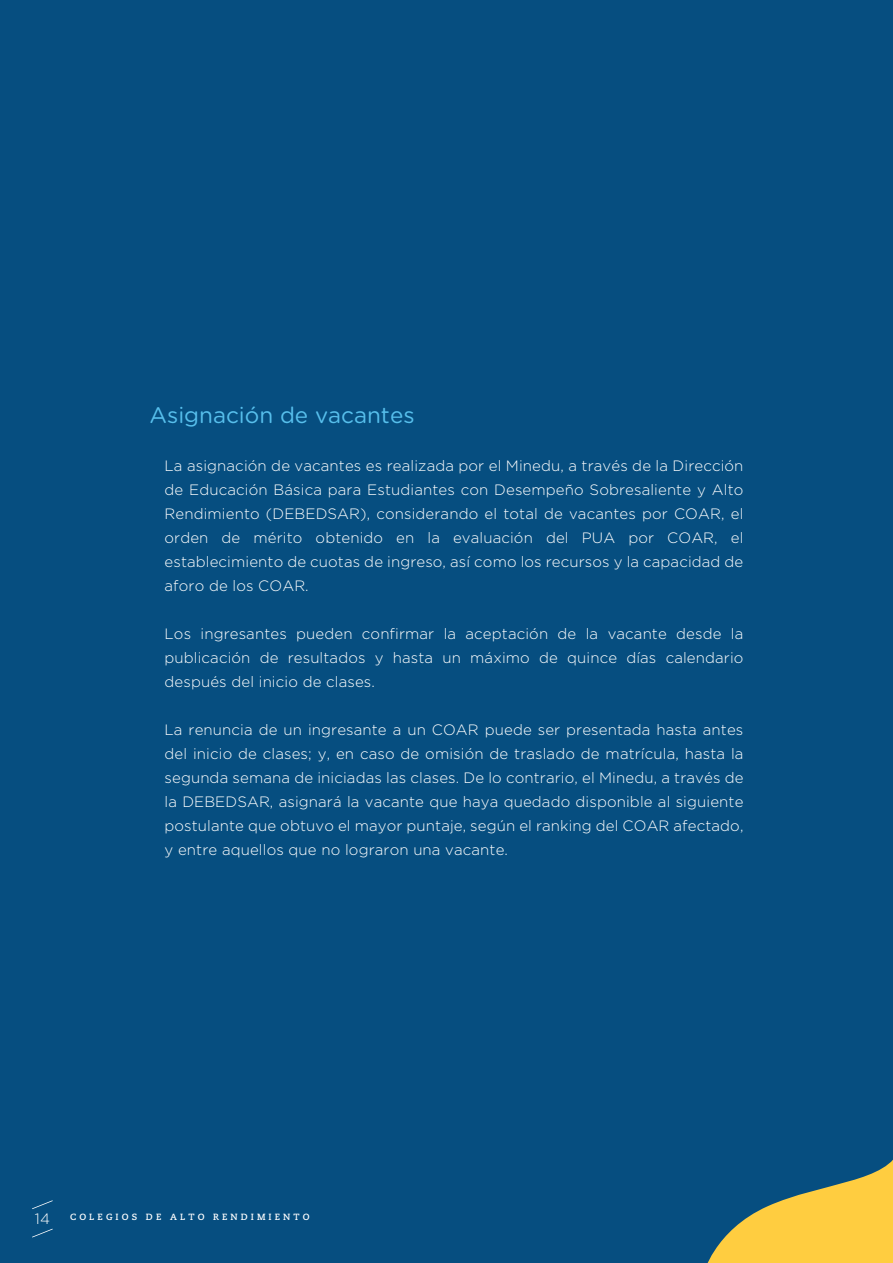
<style>
.page{position:relative;width:893px;height:1263px;background:#064e80}
.page>*{position:absolute;margin:0;border:0;box-sizing:border-box;transform-origin:0 0}
.t1{font:22.5px "Gotham Rounded";color:#57bfec}
.t2{font:300 15px/24px "Gotham";letter-spacing:.01em;color:#fff;text-align:justify}
.t3{font:700 9px "Caecilia LT Std";letter-spacing:.34em;color:#fff}
</style>
<div class="page">
<svg style="left:707px;top:1160px;width:186px;height:103px"></svg>
<svg style="left:32px;top:1200px;width:21px;height:9px"></svg>
<svg style="left:32px;top:1229px;width:21px;height:8px"></svg>
<h1 class="t1" style="left:150px;top:399px;width:267px">Asignación de vacantes</h1>
<p class="t2" style="left:165px;top:454px;width:580px">La asignación de vacantes es realizada por el Minedu, a través de la Dirección de Educación Básica para Estudiantes con Desempeño Sobresaliente y Alto Rendimiento (DEBEDSAR), considerando el total de vacantes por COAR, el orden de mérito obtenido en la evaluación del PUA por COAR, el establecimiento de cuotas de ingreso, así como los recursos y la capacidad de aforo de los COAR.</p>
<p class="t2" style="left:165px;top:622px;width:580px">Los ingresantes pueden confirmar la aceptación de la vacante desde la publicación de resultados y hasta un máximo de quince días calendario después del inicio de clases.</p>
<p class="t2" style="left:165px;top:718px;width:580px">La renuncia de un ingresante a un COAR puede ser presentada hasta antes del inicio de clases; y, en caso de omisión de traslado de matrícula, hasta la segunda semana de iniciadas las clases. De lo contrario, el Minedu, a través de la DEBEDSAR, asignará la vacante que haya quedado disponible al siguiente postulante que obtuvo el mayor puntaje, según el ranking del COAR afectado, y entre aquellos que no lograron una vacante.</p>
<p class="t2" style="left:35px;top:1206px;width:17px">14</p>
<p class="t3" style="left:70px;top:1212px;width:241px">COLEGIOS DE ALTO RENDIMIENTO</p>
</div>
